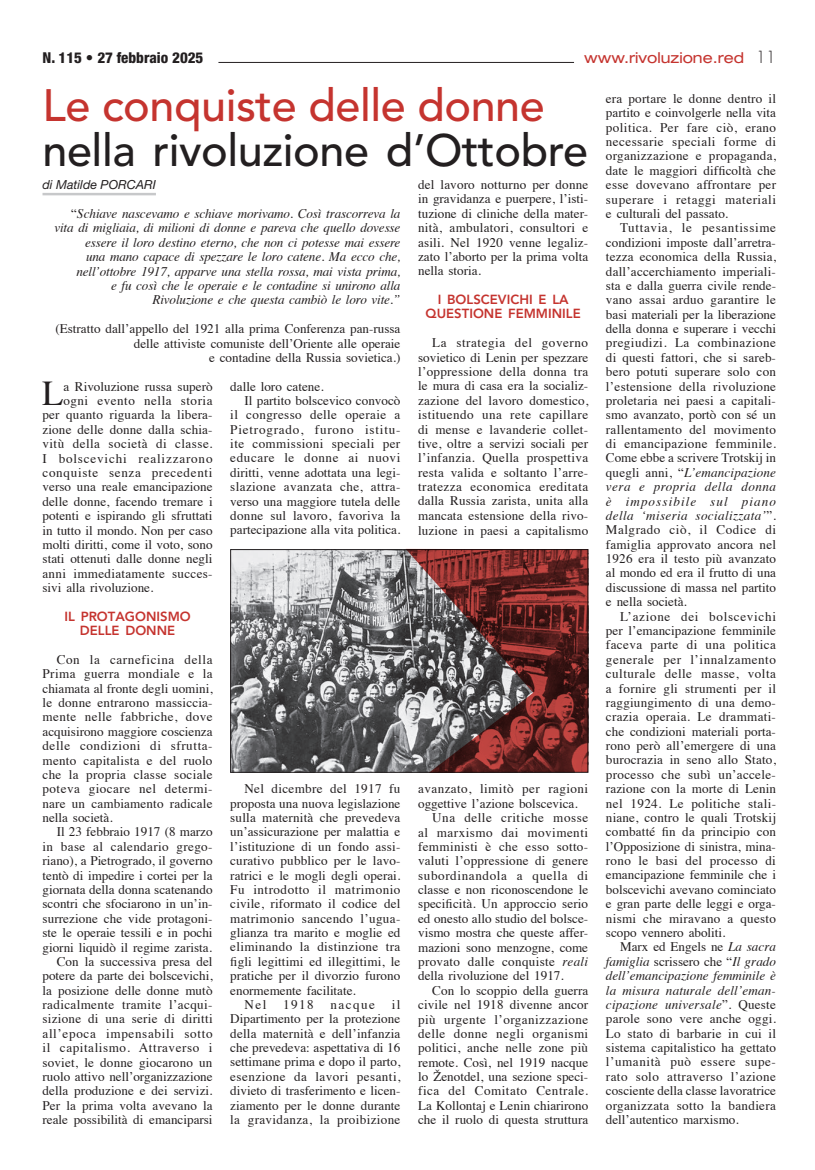
<style>
.page{position:relative;width:815px;height:1170px;background:#fff}
.page>*{position:absolute;margin:0;border:0;box-sizing:border-box;transform-origin:0 0}
.titolo_RIV_Avenir{font:500 45px "Avenir LT Std";letter-spacing:-.01em;color:#231f20}
.titolo_RIV_Avenir-2{font:500 45px "Avenir LT Std";letter-spacing:-.01em;color:#c5342f}
.Testo_RIV{font:34.88px "Times";color:#231f20}
.t1{font:expanded 15px "Helvetica Neue LT Std";color:#c5342f}
.t2{font:800 condensed 15px "Helvetica Neue LT Std";color:#231f20}
.Testo_RIV-2{font:13.12px/14.4px "Times";color:#231f20;text-align:justify}
.Testo_RIV-3{font:italic 13.12px/14.4px "Times";letter-spacing:-.01em;color:#231f20;text-align:right}
.Sottotitolo_testo_RIV{font:800 13.12px/14.4px "Avenir LT Std";color:#c5342f;text-align:center}
.Testo_RIV-4{font:13.12px "Times";letter-spacing:.035em;color:#231f20}
.Testo_RIV-5{font:13.12px "Times";letter-spacing:.025em;color:#231f20}
.Testo_RIV-6{font:13.12px "Times";letter-spacing:.065em;color:#231f20}
.Testo_RIV-7{font:13.12px "Times";letter-spacing:.055em;color:#231f20}
.Testo_RIV-8{font:13.12px "Times";letter-spacing:.04em;color:#231f20}
.Firma_RIV{font:italic 12.5px "Helvetica Neue LT Std";color:#231f20}
.s1{font-family:"Futura Std";font-weight:300;font-stretch:normal;font-size:16.25px;color:#231f20}
.s2{font-style:normal}
.s3{font-style:italic}
</style>
<div class="page">
<hr style="left:218px;top:62px;width:356px;height:1px;background:#231f20">
<img style="left:232px;top:551px;width:174px;height:219px">
<svg style="left:406px;top:549px;width:182px;height:223px;background:#734646"></svg>
<hr style="left:43px;top:193px;width:113px;height:2px;background:#c7c8ca">
<p class="t2" style="left:43px;top:48px;width:162px">N. 115 • 27 febbraio 2025</p>
<p class="t1" style="left:584px;top:48px;width:193px">www.rivoluzione.red <span class="s1">11</span></p>
<p class="titolo_RIV_Avenir-2" style="left:43px;top:79px;width:504px">Le conquiste delle donne</p>
<p class="titolo_RIV_Avenir" style="left:43px;top:124px;width:547px">nella rivoluzione d’Ottobre</p>
<p class="Firma_RIV" style="left:43px;top:177px;width:115px">di Matilde PORCARI</p>
<p class="Testo_RIV-3" style="left:54px;top:206px;width:348px"><span class="s2">“</span>Schiave nascevamo e schiave morivamo. Così trascorreva la vita di migliaia, di milioni di donne e pareva che quello dovesse essere il loro destino eterno, che non ci potesse mai essere<br>una mano capace di spezzare le loro catene. Ma ecco che, nell’ottobre 1917, apparve una stella rossa, mai vista prima,<br>e fu così che le operaie e le contadine si unirono alla Rivoluzione e che questa cambiò le loro vite.”</p>
<p class="Testo_RIV-2" style="left:55px;top:320px;width:346px;text-align:right">(Estratto dall’appello del 1921 alla prima Conferenza pan-russa delle attiviste comuniste dell’Oriente alle operaie</p>
<p class="Testo_RIV-2" style="left:209px;top:349px;width:193px">e contadine della Russia sovietica.)</p>
<p class="Testo_RIV-2" style="left:418px;top:176px;width:172px">del lavoro notturno per donne in gravidanza e puerpere, l’isti&shy;tuzione di cliniche della mater&shy;nità, ambulatori, consultori e asili. Nel 1920 venne legaliz&shy;zato l’aborto per la prima volta nella storia.</p>
<p class="Sottotitolo_testo_RIV" style="left:426px;top:292px;width:157px">I BOLSCEVICHI E LA<br>QUESTIONE FEMMINILE</p>
<p class="Testo_RIV-2" style="left:418px;top:334px;width:172px;text-indent:14px">La strategia del governo sovietico di Lenin per spezzare l’oppressione della donna tra le mura di casa era la socializ&shy;zazione del lavoro domestico, istituendo una rete capillare di mense e lavanderie collet&shy;tive, oltre a servizi sociali per l’infanzia. Quella prospettiva resta valida e soltanto l’arre&shy;tratezza economica ereditata dalla Russia zarista, unita alla mancata estensione della rivo&shy;luzione in paesi a capitalismo</p>
<p class="Testo_RIV-2" style="left:230px;top:378px;width:95px">dalle loro catene.</p>
<p class="Testo_RIV-2" style="left:230px;top:392px;width:172px;text-indent:14px">Il partito bolscevico convocò il congresso delle operaie a Pietrogrado, furono istitu&shy;ite commissioni speciali per educare le donne ai nuovi diritti, venne adottata una legi&shy;slazione avanzata che, attra&shy;verso una maggiore tutela delle donne sul lavoro, favoriva la partecipazione alla vita politica.</p>
<p class="Testo_RIV" style="left:42px;top:361px;width:23px">L</p>
<p class="Testo_RIV-2" style="left:63px;top:378px;width:151px">a Rivoluzione russa superò</p>
<p class="Testo_RIV-8" style="left:63px;top:388px;width:151px">ogni evento nella storia</p>
<p class="Testo_RIV-2" style="left:43px;top:406px;width:172px">per quanto riguarda la libera-</p>
<p class="Testo_RIV-2" style="left:43px;top:421px;width:172px">zione delle donne dalla schia-</p>
<p class="Testo_RIV-4" style="left:43px;top:431px;width:172px">vitù della società di classe.</p>
<p class="Testo_RIV-6" style="left:43px;top:446px;width:172px">I bolscevichi realizzarono</p>
<p class="Testo_RIV-7" style="left:43px;top:460px;width:172px">conquiste senza precedenti</p>
<p class="Testo_RIV-2" style="left:43px;top:478px;width:172px">verso una reale emancipazione</p>
<p class="Testo_RIV-2" style="left:43px;top:493px;width:172px">delle donne, facendo tremare i</p>
<p class="Testo_RIV-2" style="left:43px;top:507px;width:172px">potenti e ispirando gli sfruttati</p>
<p class="Testo_RIV-2" style="left:43px;top:521px;width:172px">in tutto il mondo. Non per caso</p>
<p class="Testo_RIV-2" style="left:43px;top:536px;width:172px">molti diritti, come il voto, sono</p>
<p class="Testo_RIV-2" style="left:43px;top:550px;width:172px">stati ottenuti dalle donne negli</p>
<p class="Testo_RIV-5" style="left:43px;top:561px;width:172px">anni immediatamente succes-</p>
<p class="Testo_RIV-2" style="left:43px;top:579px;width:112px">sivi alla rivoluzione.</p>
<p class="Sottotitolo_testo_RIV" style="left:64px;top:609px;width:128px">IL PROTAGONISMO<br>DELLE DONNE</p>
<p class="Testo_RIV-2" style="left:43px;top:651px;width:172px;text-indent:14px">Con la carneficina della Prima guerra mondiale e la chiamata al fronte degli uomini, le donne entrarono massiccia&shy;mente nelle fabbriche, dove acquisirono maggiore coscienza delle condizioni di sfrutta&shy;mento capitalista e del ruolo che la propria classe sociale poteva giocare nel determi&shy;nare un cambiamento radicale nella società.</p>
<p class="Testo_RIV-2" style="left:43px;top:823px;width:172px;text-indent:14px">Il 23 febbraio 1917 (8 marzo in base al calendario grego&shy;riano), a Pietrogrado, il governo tentò di impedire i cortei per la giornata della donna scatenando scontri che sfociarono in un’in&shy;surrezione che vide protagoni&shy;ste le operaie tessili e in pochi giorni liquidò il regime zarista.</p>
<p class="Testo_RIV-2" style="left:43px;top:953px;width:172px;text-indent:14px">Con la successiva presa del potere da parte dei bolscevichi, la posizione delle donne mutò radicalmente tramite l’acqui&shy;sizione di una serie di diritti all’epoca impensabili sotto il capitalismo. Attraverso i soviet, le donne giocarono un ruolo attivo nell’organizzazione della produzione e dei servizi.<br>Per la prima volta avevano la reale possibilità di emanciparsi</p>
<p class="Testo_RIV-2" style="left:230px;top:780px;width:172px;text-indent:14px">Nel dicembre del 1917 fu proposta una nuova legislazione sulla maternità che prevedeva un’assicurazione per malattia e l’istituzione di un fondo assi&shy;curativo pubblico per le lavo&shy;ratrici e le mogli degli operai.<br>Fu introdotto il matrimonio civile, riformato il codice del matrimonio sancendo l’ugua&shy;glianza tra marito e moglie ed eliminando la distinzione tra figli legittimi ed illegittimi, le pratiche per il divorzio furono enormemente facilitate.</p>
<p class="Testo_RIV-2" style="left:244px;top:996px;width:23px">Nel</p>
<p class="Testo_RIV-2" style="left:283px;top:996px;width:32px">1918</p>
<p class="Testo_RIV-2" style="left:331px;top:996px;width:46px">nacque</p>
<p class="Testo_RIV-2" style="left:418px;top:780px;width:172px">avanzato, limitò per ragioni oggettive l’azione bolscevica.</p>
<p class="Testo_RIV-2" style="left:418px;top:809px;width:172px;text-indent:14px">Una delle critiche mosse al marxismo dai movimenti femministi è che esso sotto&shy;valuti l’oppressione di genere subordinandola a quella di classe e non riconoscendone le specificità. Un approccio serio ed onesto allo studio del bolsce&shy;vismo mostra che queste affer&shy;mazioni sono menzogne, come provato dalle conquiste <span class="s3">reali </span>della rivoluzione del 1917.</p>
<p class="Testo_RIV-2" style="left:418px;top:981px;width:172px;text-indent:14px">Con lo scoppio della guerra civile nel 1918 divenne ancor più urgente l’organizzazione delle donne negli organismi politici, anche nelle zone più remote. Così, nel 1919 nacque lo Ženotdel, una sezione speci&shy;fica del Comitato Centrale.<br>La Kollontaj e Lenin chiarirono che il ruolo di questa struttura</p>
<p class="Testo_RIV-2" style="left:230px;top:996px;width:172px;text-indent:161px">il Dipartimento per la protezione della maternità e dell’infanzia che prevedeva: aspettativa di 16 settimane prima e dopo il parto, esenzione da lavori pesanti, divieto di trasferimento e licen&shy;ziamento per le donne durante la gravidanza, la proibizione</p>
<p class="Testo_RIV-2" style="left:606px;top:90px;width:172px">era portare le donne dentro il partito e coinvolgerle nella vita politica. Per fare ciò, erano necessarie speciali forme di organizzazione e propaganda, date le maggiori difficoltà che esse dovevano affrontare per superare i retaggi materiali e culturali del passato.</p>
<p class="Testo_RIV-2" style="left:606px;top:220px;width:172px;text-indent:14px">Tuttavia, le pesantissime condizioni imposte dall’arretra&shy;tezza economica della Russia, dall’accerchiamento imperiali&shy;sta e dalla guerra civile rende&shy;vano assai arduo garantire le basi materiali per la liberazione della donna e superare i vecchi pregiudizi. La combinazione di questi fattori, che si sareb&shy;bero potuti superare solo con l’estensione della rivoluzione proletaria nei paesi a capitali&shy;smo avanzato, portò con sé un rallentamento del movimento di emancipazione femminile.<br>Come ebbe a scrivere Trotskij in quegli anni, “<span class="s3">L’emancipazione vera e propria della donna è impossibile sul piano della ‘miseria socializzata’</span>”.<br>Malgrado ciò, il Codice di famiglia approvato ancora nel 1926 era il testo più avanzato al mondo ed era il frutto di una discussione di massa nel partito e nella società.</p>
<p class="Testo_RIV-2" style="left:606px;top:608px;width:172px;text-indent:14px">L’azione dei bolscevichi per l’emancipazione femminile faceva parte di una politica generale per l’innalzamento culturale delle masse, volta a fornire gli strumenti per il raggiungimento di una demo&shy;crazia operaia. Le drammati&shy;che condizioni materiali porta&shy;rono però all’emergere di una burocrazia in seno allo Stato, processo che subì un’accele&shy;razione con la morte di Lenin nel 1924. Le politiche stali&shy;niane, contro le quali Trotskij combatté fin da principio con l’Opposizione di sinistra, mina&shy;rono le basi del processo di emancipazione femminile che i bolscevichi avevano cominciato e gran parte delle leggi e orga&shy;nismi che miravano a questo scopo vennero aboliti.</p>
<p class="Testo_RIV-2" style="left:606px;top:938px;width:172px;text-indent:14px">Marx ed Engels ne <span class="s3">La sacra famiglia</span> scrissero che “<span class="s3">Il grado dell’emancipazione femminile è la misura naturale dell’eman&shy;cipazione universale</span>”. Queste parole sono vere anche oggi.<br>Lo stato di barbarie in cui il sistema capitalistico ha gettato l’umanità può essere supe&shy;rato solo attraverso l’azione cosciente della classe lavoratrice organizzata sotto la bandiera dell’autentico marxismo.</p>
</div>
